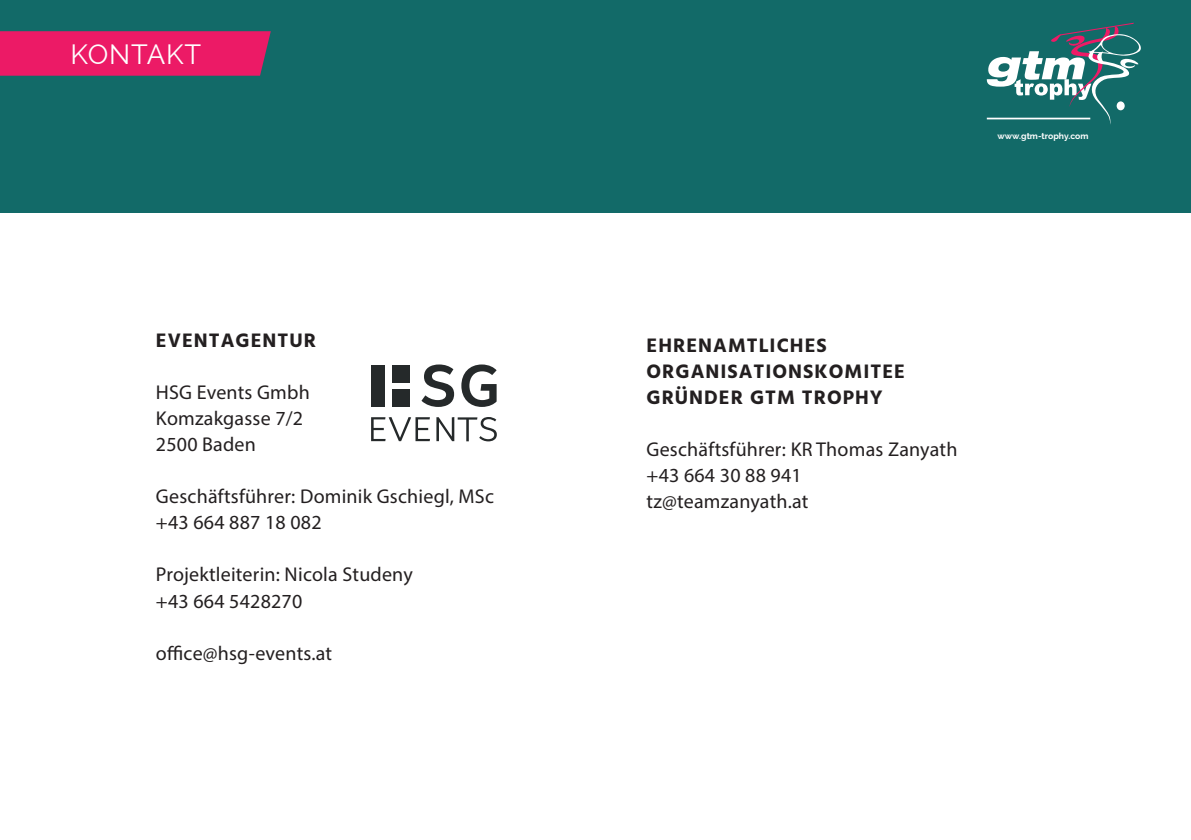
<style>
.page{position:relative;width:1191px;height:840px;background:#fff}
.page>*{position:absolute;margin:0;border:0;box-sizing:border-box;transform-origin:0 0}
.t1{font:27.2px "Raleway";letter-spacing:.03em;color:#fff}
.t2{font:20px/26px "Myriad Pro";letter-spacing:.01em;color:#231f20}
.t3{font:700 20px/26px "Hind Madurai";letter-spacing:.05em;color:#231f20}
.t4{font:700 8.6px "Raleway";color:#fff}
</style>
<div class="page">
<div style="left:0;top:0;width:1191px;height:212px;background:#126a68"></div>
<svg style="left:986px;top:23px;width:155px;height:101px"></svg>
<div style="left:1116px;top:101px;width:8px;height:9px;background:#fff;border-radius:50%"></div>
<hr style="left:986px;top:118px;width:104px;height:1px;background:#fff">
<div style="left:0;top:31px;width:271px;height:45px;background:#ec1a66"></div>
<div style="left:392px;top:389px;width:18px;height:17px;background:#25292a"></div>
<div style="left:392px;top:365px;width:18px;height:17px;background:#25292a"></div>
<div style="left:371px;top:365px;width:13px;height:41px;background:#25292a"></div>
<svg style="left:421px;top:364px;width:33px;height:42px"></svg>
<svg style="left:461px;top:364px;width:35px;height:42px"></svg>
<svg style="left:371px;top:417px;width:59px;height:24px"></svg>
<svg style="left:436px;top:417px;width:61px;height:24px"></svg>
<h1 class="t1" style="left:70px;top:39px;width:132px">KONTAKT</h1>
<p class="t3" style="left:156px;top:328px;width:162px">EVENTAGENTUR</p>
<p class="t2" style="left:156px;top:379px;width:155px">HSG Events Gmbh<br>Komzakgasse 7/2<br>2500 Baden</p>
<p class="t2" style="left:156px;top:483px;width:339px">Geschäftsführer: Dominik Gschiegl, MSc +43 664 887 18 082</p>
<p class="t2" style="left:156px;top:561px;width:258px">Projektleiterin: Nicola Studeny +43 664 5428270</p>
<p class="t2" style="left:156px;top:639px;width:178px">office@hsg-events.at</p>
<p class="t4" style="left:997px;top:131px;width:92px">www.gtm-trophy.com</p>
<p class="t3" style="left:646px;top:332px;width:260px">EHRENAMTLICHES<br>ORGANISATIONSKOMITEE<br>GRÜNDER GTM TROPHY</p>
<p class="t2" style="left:646px;top:435px;width:312px">Geschäftsführer: KR Thomas Zanyath +43 664 30 88 941 tz@teamzanyath.at</p>
</div>
